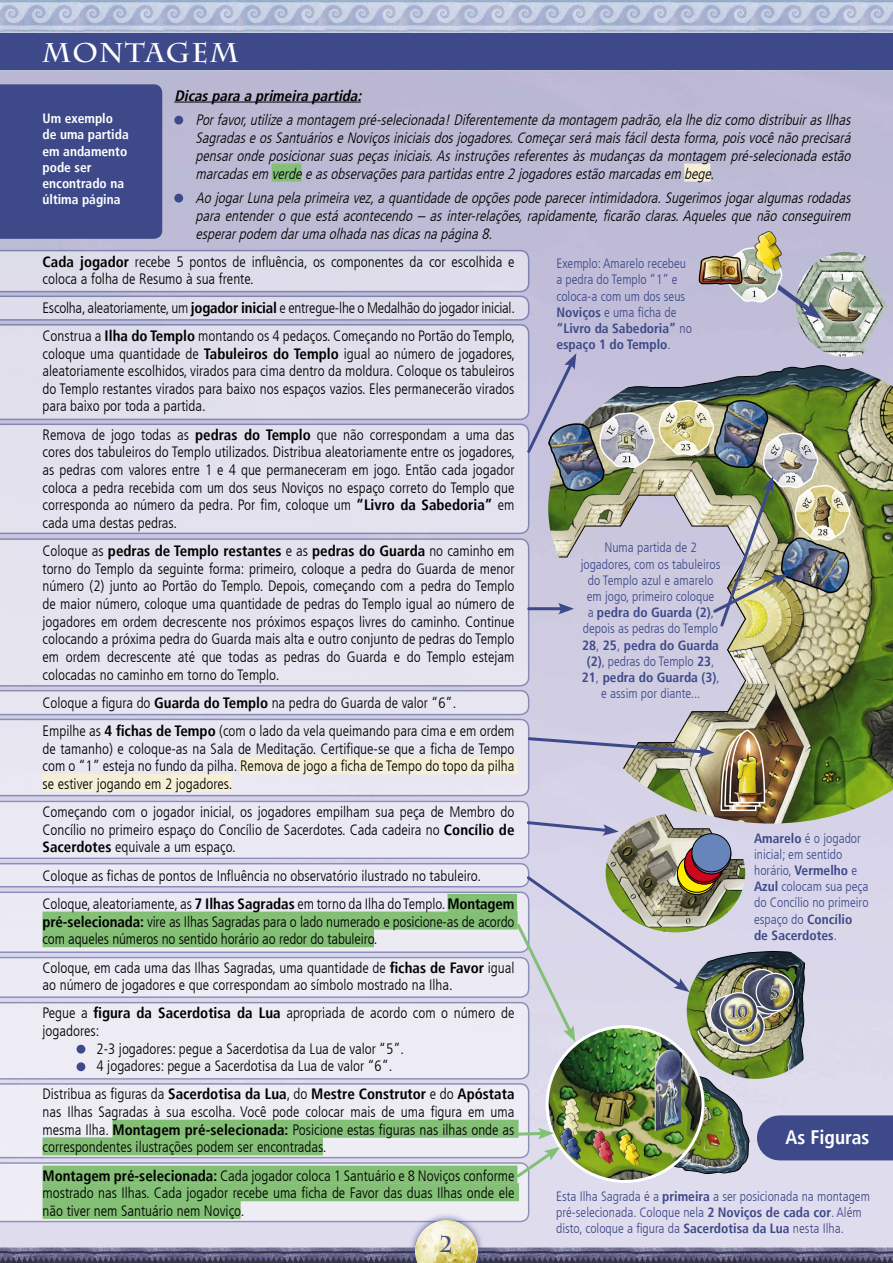
<style>
.page{position:relative;width:893px;height:1263px;background:#fff}
.page>*{position:absolute;margin:0;border:0;box-sizing:border-box;transform-origin:0 0}
.t1{font:700 27px "Charlemagne Std";letter-spacing:.045em;color:#fff}
.t2{font:700 22.5px "Charlemagne Std";color:#3d4989}
.t3{font:700 condensed 19.5px "Frutiger LT";color:#fff}
.t4{font:300 condensed 15px/17.7px "Frutiger LT";color:#000;text-align:justify}
.t5{font:italic 300 condensed 15px/18px "Frutiger LT";color:#000;text-align:justify}
.t6{font:italic 700 condensed 15px "Frutiger LT";color:#000}
.t7{font:300 condensed 13.5px/16.2px "Frutiger LT";color:#3d4989}
.t8{font:700 condensed 13.5px/16.2px "Frutiger LT";color:#fff}
.s1{font-weight:700}
</style>
<div class="page">
<img style="left:0;top:0;width:893px;height:1263px">
<img style="left:796px;top:252px;width:91px;height:103px">
<div style="left:0;top:84px;width:162px;height:155px;background:#3d4989"></div>
<div style="left:0;top:324px;width:529px;height:96px;background:#e1dfec"></div>
<div style="left:0;top:423px;width:525px;height:111px;background:#e3e1ee"></div>
<div style="left:0;top:538px;width:529px;height:148px;background:#e5e4ef"></div>
<svg style="left:0;top:250px;width:529px;height:71px;background:#d5d4e4"></svg>
<div style="left:0;top:33px;width:893px;height:36px;background:#3d4989"></div>
<hr style="left:174px;top:102px;width:187px;height:1px;background:#000">
<div style="left:272px;top:164px;width:29px;height:18px;background:#84bf76"></div>
<div style="left:684px;top:164px;width:26px;height:18px;background:#f6efd6"></div>
<div style="left:174px;top:116px;width:9px;height:9px;background:#3d4989;border-radius:50%"></div>
<div style="left:174px;top:194px;width:9px;height:9px;background:#3d4989;border-radius:50%"></div>
<div style="left:408px;top:1212px;width:77px;height:51px;background:#3d4989;opacity:.75"></div>
<img style="left:416px;top:1222px;width:61px;height:41px">
<img style="left:699px;top:246px;width:123px;height:73px">
<img style="left:755px;top:232px;width:26px;height:39px">
<img style="left:584px;top:664px;width:309px;height:159px">
<img style="left:548px;top:355px;width:345px;height:309px">
<div style="left:779px;top:1115px;width:114px;height:45px;background:#3d4989"></div>
<img style="left:0;top:690px;width:811px;height:532px">
<img style="left:525px;top:353px;width:327px;height:276px">
<h1 class="t1" style="left:43px;top:36px;width:198px">MONTAGEM</h1>
<p class="t6" style="left:174px;top:86px;width:192px">Dicaspara a primeira partida:</p>
<p class="t5" style="left:196px;top:111px;width:660px">Porfavor,utilizeamontagem pré-selecionada!Diferentementedamontagem padrão,elalhedizcomo distribuirasIlhas SagradaseosSantuárioseNoviçosiniciaisdosjogadores.Começarserámaisfácildestaforma,poisvocênão precisará pensar onde posicionar suas peças iniciais.As instruções referentes às mudanças da montagem pré-selecionada estão marcadasem verdeeasobservaçõesparapartidasentre2 jogadoresestão marcadasem bege.</p>
<p class="t5" style="left:196px;top:189px;width:660px">Ao jogarLunapelaprimeiravez,aquantidadedeopçõespodeparecerintimidadora.Sugerimosjogaralgumasrodadas para entender o que está acontecendo – as inter-relações,rapidamente,ficarão claras.Aqueles que não conseguirem esperarpodem darumaolhadanasdicasnapágina8.</p>
<p class="t4" style="left:43px;top:253px;width:473px"><span class="s1">Cada jogador</span> recebe 5 pontos de influência, os componentes da cor escolhida e coloca a folha de Resumo à sua frente.</p>
<p class="t4" style="left:43px;top:294px;width:474px;line-height:28.2px">Escolha, aleatoriamente, um <span class="s1">jogador inicial</span> e entregue-lhe o Medalhão do jogador inicial.<br>Construa a <span class="s1">Ilha do Templo</span> montando os 4 pedaços. Começando no Portão do Templo,</p>
<p class="t4" style="left:43px;top:345px;width:474px">coloque uma quantidade de <span class="s1">Tabuleiros do Templo</span> igual ao número de jogadores, aleatoriamente escolhidos, virados para cima dentro da moldura. Coloque os tabuleiros do Templo restantes virados para baixo nos espaços vazios. Eles permanecerão virados para baixo por toda a partida.</p>
<p class="t4" style="left:43px;top:426px;width:474px">Remova de jogo todas as <span class="s1">pedras do Templo</span> que não correspondam a uma das cores dos tabuleiros do Templo utilizados. Distribua aleatoriamente entre os jogadores, as pedras com valores entre 1 e 4 que permaneceram em jogo. Então cada jogador coloca a pedra recebida com um dos seus Noviços no espaço correto do Templo que corresponda ao número da pedra. Por fim, coloque um <span class="s1">“Livro da Sabedoria”</span> em cada uma destas pedras.</p>
<p class="t4" style="left:43px;top:542px;width:474px">Coloque as <span class="s1">pedras de Templo restantes</span> e as <span class="s1">pedras do Guarda</span> no caminho em torno do Templo da seguinte forma: primeiro, coloque a pedra do Guarda de menor número (2) junto ao Portão do Templo. Depois, começando com a pedra do Templo de maior número, coloque uma quantidade de pedras do Templo igual ao número de jogadores em ordem decrescente nos próximos espaços livres do caminho. Continue colocando a próxima pedra do Guarda mais alta e outro conjunto de pedras do Templo em ordem decrescente até que todas as pedras do Guarda e do Templo estejam colocadas no caminho em torno do Templo.</p>
<p class="t4" style="left:43px;top:689px;width:474px;line-height:28.2px">Coloque a figura do <span class="s1">Guarda do Templo</span> na pedra do Guarda de valor “6”.<br>Empilhe as <span class="s1">4 fichas de Tempo</span> (com o lado da vela queimando para cima e em ordem</p>
<p class="t4" style="left:43px;top:740px;width:473px">de tamanho) e coloque-as na Sala de Meditação. Certifique-se que a ficha de Tempo com o “1” esteja no fundo da pilha. Remova de jogo a ficha de Tempo do topo da pilha se estiver jogando em 2 jogadores.</p>
<p class="t4" style="left:43px;top:803px;width:473px">Começando com o jogador inicial, os jogadores empilham sua peça de Membro do Concílio no primeiro espaço do Concílio de Sacerdotes. Cada cadeira no <span class="s1">Concílio de Sacerdotes</span> equivale a um espaço.</p>
<p class="t4" style="left:43px;top:862px;width:474px;line-height:28.2px">Coloque as fichas de pontos de Influência no observatório ilustrado no tabuleiro.<br>Coloque, aleatoriamente, as <span class="s1">7 Ilhas Sagradas</span> em torno da Ilha do Templo. <span class="s1">Montagem</span></p>
<p class="t4" style="left:43px;top:913px;width:473px"><span class="s1">pré-selecionada:</span> vire as Ilhas Sagradas para o lado numerado e posicione-as de acordo com aqueles números no sentido horário ao redor do tabuleiro.</p>
<p class="t4" style="left:43px;top:959px;width:473px">Coloque, em cada uma das Ilhas Sagradas, uma quantidade de <span class="s1">fichas de Favor</span> igual ao número de jogadores e que correspondam ao símbolo mostrado na Ilha.</p>
<p class="t4" style="left:43px;top:1004px;width:473px">Pegue a <span class="s1">figura da Sacerdotisa da Lua</span> apropriada de acordo com o número de</p>
<p class="t4" style="left:43px;top:1022px;width:58px">jogadores:</p>
<p class="t4" style="left:97px;top:1040px;width:309px">2-3 jogadores: pegue a Sacerdotisa da Lua de valor “5”.</p>
<p class="t4" style="left:97px;top:1057px;width:297px">4 jogadores: pegue a Sacerdotisa da Lua de valor “6”.</p>
<p class="t4" style="left:43px;top:1086px;width:473px">Distribua as figuras da <span class="s1">Sacerdotisa da Lua</span>, do <span class="s1">Mestre Construtor</span> e do <span class="s1">Apóstata </span>nas Ilhas Sagradas à sua escolha. Você pode colocar mais de uma figura em uma mesma Ilha. <span class="s1">Montagem pré-selecionada:</span> Posicione estas figuras nas ilhas onde as correspondentes ilustrações podem ser encontradas.</p>
<p class="t4" style="left:43px;top:1167px;width:473px"><span class="s1">Montagem pré-selecionada:</span> Cada jogador coloca 1 Santuário e 8 Noviços conforme mostrado nas Ilhas. Cada jogador recebe uma ficha de Favor das duas Ilhas onde ele não tiver nem Santuário nem Noviço.</p>
<h2 class="t2" style="left:440px;top:1231px;width:15px">2</h2>
<p class="t8" style="left:43px;top:110px;width:88px">Um exemplo de uma partida em andamento pode ser encontrado na última página</p>
<p class="t7" style="left:556px;top:256px;width:137px">Exemplo: Amarelo recebeu a pedra do Templo “1” e coloca-a com um dos seus<br><span class="s1">Noviços</span> e uma ficha de <span class="s1">“Livro da Sabedoria”</span> no <span class="s1">espaço 1 do Templo</span>.</p>
<p class="t7" style="left:581px;top:540px;width:141px;text-align:center">Numa partida de 2 jogadores, com os tabuleiros do Templo azul e amarelo em jogo, primeiro coloque<br>a <span class="s1">pedra do Guarda (2)</span>, depois as pedras do Templo<br><span class="s1">28</span>, <span class="s1">25</span>, <span class="s1">pedra do Guarda (2)</span>, pedras do Templo <span class="s1">23</span>,<br><span class="s1">21</span>, <span class="s1">pedra do Guarda (3)</span>, e assim por diante...</p>
<p class="t7" style="left:754px;top:830px;width:116px"><span class="s1">Amarelo</span> é o jogador inicial; em sentido horário, <span class="s1">Vermelho</span> e<br><span class="s1">Azul</span> colocam sua peça do Concílio no primeiro espaço do <span class="s1">Concílio de Sacerdotes</span>.</p>
<h3 class="t3" style="left:786px;top:1125px;width:85px">As Figuras</h3>
<p class="t7" style="left:556px;top:1188px;width:315px">Esta Ilha Sagrada é a <span class="s1">primeira</span> a ser posicionada na montagem pré-selecionada. Coloque nela <span class="s1">2 Noviços de cada cor</span>. Além disto, coloque a figura da <span class="s1">Sacerdotisa da Lua</span> nesta Ilha.</p>
</div>
